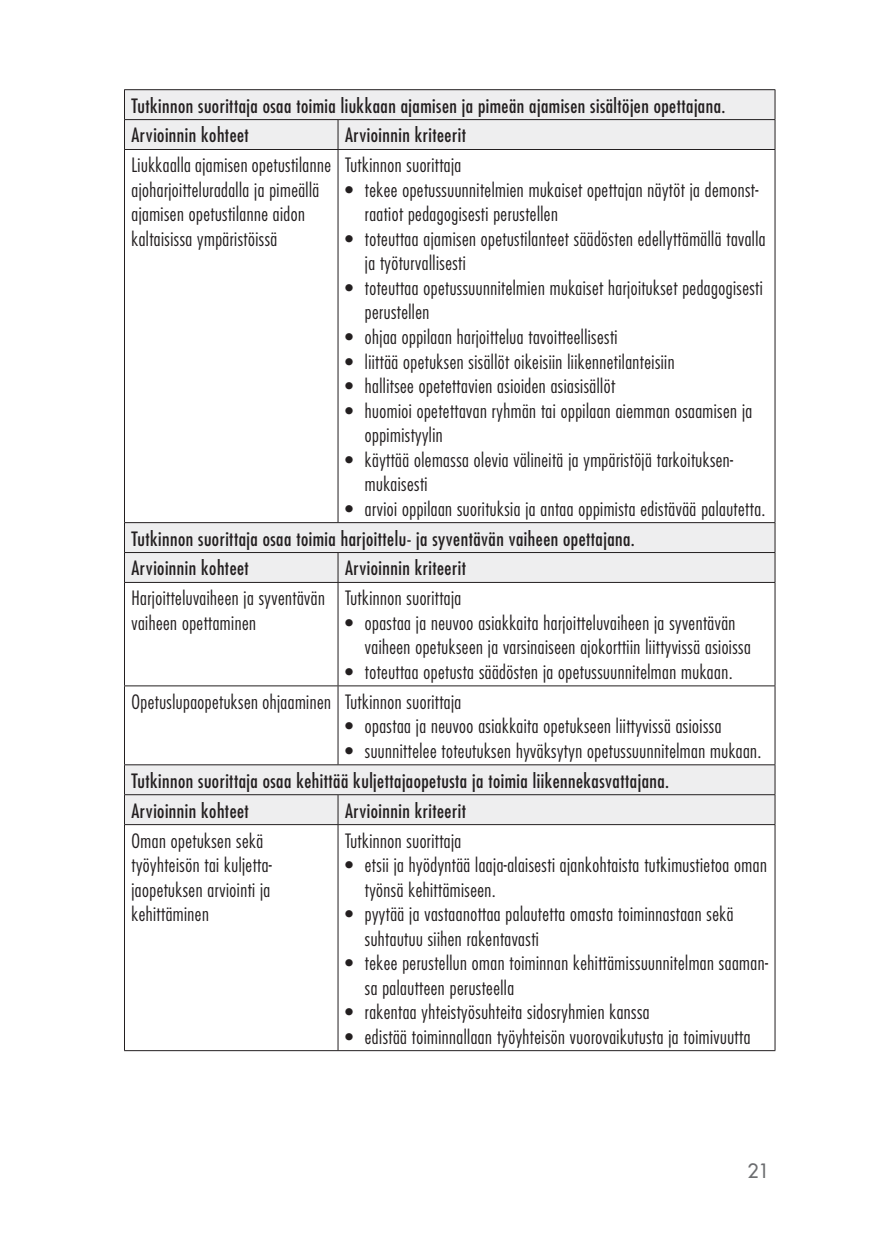
<style>
.page{position:relative;width:874px;height:1241px;background:#fff}
.page>*{position:absolute;margin:0;border:0;box-sizing:border-box;transform-origin:0 0}
.t1{font:300 condensed 19.25px/24.5px "Futura Std";letter-spacing:.025em;color:#231f20}
.t2{font:condensed 19.25px/29.9px "Futura Std";letter-spacing:.025em;color:#231f20}
.t3{font:500 19.25px "Futura Std";color:#6c6d70}
</style>
<div class="page">
<svg style="left:125px;top:90px;width:649px;height:734px"></svg>
<hr style="left:124px;top:89px;width:214px;height:1px;background:#231f20">
<hr style="left:338px;top:89px;width:437px;height:1px;background:#231f20">
<hr style="left:124px;top:119px;width:214px;height:1px;background:#231f20">
<svg style="left:124px;top:90px;width:1px;height:59px"></svg>
<hr style="left:338px;top:119px;width:437px;height:1px;background:#231f20">
<svg style="left:337px;top:120px;width:1px;height:29px"></svg>
<svg style="left:774px;top:90px;width:1px;height:59px"></svg>
<hr style="left:124px;top:149px;width:214px;height:1px;background:#231f20">
<hr style="left:124px;top:150px;width:1px;height:372px;background:#231f20">
<hr style="left:338px;top:149px;width:437px;height:1px;background:#231f20">
<hr style="left:337px;top:150px;width:1px;height:372px;background:#231f20">
<hr style="left:774px;top:150px;width:1px;height:372px;background:#231f20">
<hr style="left:124px;top:522px;width:214px;height:1px;background:#231f20">
<hr style="left:338px;top:522px;width:437px;height:1px;background:#231f20">
<hr style="left:124px;top:552px;width:214px;height:1px;background:#231f20">
<svg style="left:124px;top:523px;width:1px;height:59px"></svg>
<hr style="left:338px;top:552px;width:437px;height:1px;background:#231f20">
<svg style="left:337px;top:553px;width:1px;height:29px"></svg>
<svg style="left:774px;top:523px;width:1px;height:59px"></svg>
<hr style="left:124px;top:582px;width:214px;height:1px;background:#231f20">
<hr style="left:124px;top:582px;width:1px;height:103px;background:#231f20">
<hr style="left:338px;top:582px;width:437px;height:1px;background:#231f20">
<hr style="left:337px;top:582px;width:1px;height:103px;background:#231f20">
<hr style="left:774px;top:582px;width:1px;height:103px;background:#231f20">
<hr style="left:124px;top:685px;width:214px;height:1px;background:#231f20">
<hr style="left:124px;top:686px;width:1px;height:78px;background:#231f20">
<hr style="left:338px;top:685px;width:437px;height:1px;background:#231f20">
<hr style="left:337px;top:686px;width:1px;height:78px;background:#231f20">
<hr style="left:774px;top:686px;width:1px;height:78px;background:#231f20">
<hr style="left:124px;top:764px;width:214px;height:1px;background:#231f20">
<hr style="left:338px;top:764px;width:437px;height:1px;background:#231f20">
<hr style="left:124px;top:794px;width:214px;height:1px;background:#231f20">
<svg style="left:124px;top:765px;width:1px;height:59px"></svg>
<hr style="left:338px;top:794px;width:437px;height:1px;background:#231f20">
<svg style="left:337px;top:795px;width:1px;height:29px"></svg>
<svg style="left:774px;top:765px;width:1px;height:59px"></svg>
<hr style="left:124px;top:824px;width:214px;height:1px;background:#231f20">
<hr style="left:124px;top:824px;width:1px;height:226px;background:#231f20">
<hr style="left:338px;top:824px;width:437px;height:1px;background:#231f20">
<hr style="left:337px;top:824px;width:1px;height:226px;background:#231f20">
<hr style="left:774px;top:824px;width:1px;height:226px;background:#231f20">
<hr style="left:124px;top:1050px;width:651px;height:1px;background:#231f20">
<p class="t2" style="left:131px;top:91px;width:595px">Tutkinnon suorittaja osaa toimia liukkaan ajamisen ja pimeän ajamisen sisältöjen opettajana.<br>Arvioinnin kohteet</p>
<p class="t2" style="left:345px;top:121px;width:122px">Arvioinnin kriteerit</p>
<p class="t1" style="left:131px;top:154px;width:201px">Liukkaalla ajamisen opetustilanne ajoharjoitteluradalla ja pimeällä ajamisen opetustilanne aidon kaltaisissa ympäristöissä</p>
<p class="t1" style="left:345px;top:154px;width:118px">Tutkinnon suorittaja</p>
<p class="t1" style="left:365px;top:179px;width:395px;text-indent:-20px">• tekee opetussuunnitelmien mukaiset opettajan näytöt ja demonst&shy;raatiot pedagogisesti perustellen</p>
<p class="t1" style="left:365px;top:228px;width:402px;text-indent:-20px">• toteuttaa ajamisen opetustilanteet säädösten edellyttämällä tavalla ja työturvallisesti</p>
<p class="t1" style="left:365px;top:277px;width:399px;text-indent:-20px">• toteuttaa opetussuunnitelmien mukaiset harjoitukset pedagogisesti perustellen</p>
<p class="t1" style="left:345px;top:326px;width:274px">• ohjaa oppilaan harjoittelua tavoitteellisesti</p>
<p class="t1" style="left:345px;top:350px;width:331px">• liittää opetuksen sisällöt oikeisiin liikennetilanteisiin</p>
<p class="t1" style="left:345px;top:375px;width:271px">• hallitsee opetettavien asioiden asiasisällöt</p>
<p class="t1" style="left:365px;top:399px;width:388px;text-indent:-20px">• huomioi opetettavan ryhmän tai oppilaan aiemman osaamisen ja oppimistyylin</p>
<p class="t1" style="left:365px;top:448px;width:370px;text-indent:-20px">• käyttää olemassa olevia välineitä ja ympäristöjä tarkoituksen&shy;mukaisesti</p>
<p class="t1" style="left:345px;top:497px;width:422px">• arvioi oppilaan suorituksia ja antaa oppimista edistävää palautetta.</p>
<p class="t2" style="left:131px;top:524px;width:504px">Tutkinnon suorittaja osaa toimia harjoittelu- ja syventävän vaiheen opettajana.<br>Arvioinnin kohteet</p>
<p class="t2" style="left:345px;top:554px;width:122px">Arvioinnin kriteerit</p>
<p class="t1" style="left:131px;top:587px;width:195px">Harjoitteluvaiheen ja syventävän vaiheen opettaminen</p>
<p class="t1" style="left:345px;top:587px;width:118px">Tutkinnon suorittaja</p>
<p class="t1" style="left:365px;top:611px;width:387px;text-indent:-20px">• opastaa ja neuvoo asiakkaita harjoitteluvaiheen ja syventävän vaiheen opetukseen ja varsinaiseen ajokorttiin liittyvissä asioissa</p>
<p class="t1" style="left:131px;top:658px;width:602px;line-height:29.9px;text-indent:213px">• toteuttaa opetusta säädösten ja opetussuunnitelman mukaan.<br>Opetuslupaopetuksen ohjaaminen Tutkinnon suorittaja</p>
<p class="t1" style="left:345px;top:715px;width:378px">• opastaa ja neuvoo asiakkaita opetukseen liittyvissä asioissa</p>
<p class="t1" style="left:345px;top:739px;width:418px">• suunnittelee toteutuksen hyväksytyn opetussuunnitelman mukaan.</p>
<p class="t2" style="left:131px;top:766px;width:539px">Tutkinnon suorittaja osaa kehittää kuljettajaopetusta ja toimia liikennekasvattajana.<br>Arvioinnin kohteet</p>
<p class="t2" style="left:345px;top:796px;width:122px">Arvioinnin kriteerit</p>
<p class="t1" style="left:131px;top:829px;width:142px">Oman opetuksen sekä työyhteisön tai kuljetta&shy;jaopetuksen arviointi ja kehittäminen</p>
<p class="t1" style="left:345px;top:829px;width:118px">Tutkinnon suorittaja</p>
<p class="t1" style="left:365px;top:853px;width:403px;text-indent:-20px">• etsii ja hyödyntää laaja-alaisesti ajankohtaista tutkimustietoa oman työnsä kehittämiseen.</p>
<p class="t1" style="left:365px;top:902px;width:370px;text-indent:-20px">• pyytää ja vastaanottaa palautetta omasta toiminnastaan sekä suhtautuu siihen rakentavasti</p>
<p class="t1" style="left:365px;top:951px;width:404px;text-indent:-20px">• tekee perustellun oman toiminnan kehittämissuunnitelman saaman&shy;sa palautteen perusteella</p>
<p class="t1" style="left:345px;top:1000px;width:306px">• rakentaa yhteistyösuhteita sidosryhmien kanssa</p>
<p class="t1" style="left:345px;top:1025px;width:406px">• edistää toiminnallaan työyhteisön vuorovaikutusta ja toimivuutta</p>
<p class="t3" style="left:747px;top:1160px;width:24px">21</p>
</div>
